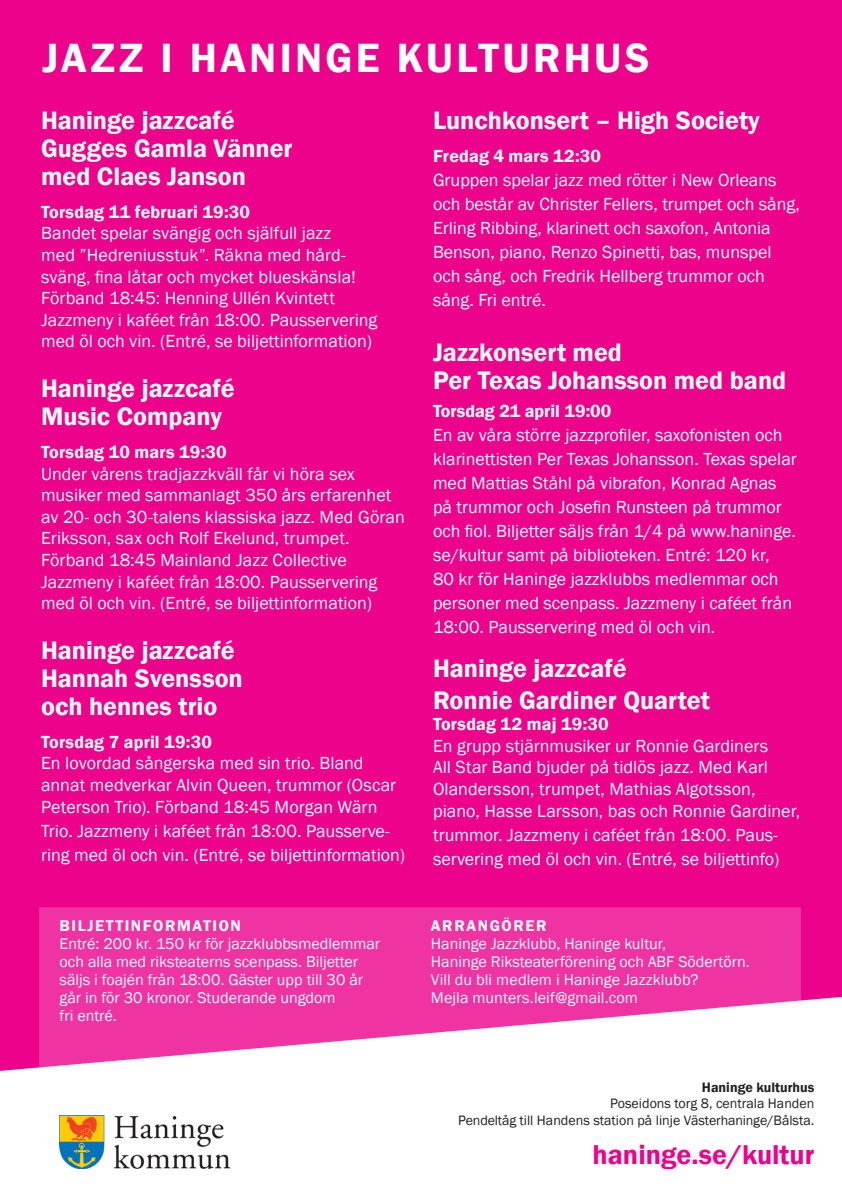
<style>
.page{position:relative;width:842px;height:1191px;background:#fff}
.page>*{position:absolute;margin:0;border:0;box-sizing:border-box;transform-origin:0 0}
.t1{font:600 42px "Franklin Gothic";letter-spacing:.08em;color:#fff}
.t2{font:600 28px "Franklin Gothic";color:#ed028c}
.Bildtext{font:600 26px/28px "Franklin Gothic";color:#fff}
.Bildtext-2{font:18px/21.6px "Franklin Gothic";color:#fff}
.t3{font:600 18px "Franklin Gothic";color:#fff}
.Bildtext-3{font:16px/18px "Franklin Gothic";color:#fff}
.t4{font:14px/16.8px "Franklin Gothic";color:#231f20;text-align:right}
.s1{font-weight:600}
</style>
<div class="page">
<div style="left:0;top:0;width:842px;height:1159px;background:#ed028c"></div>
<div style="left:0;top:997px;width:842px;height:172px;background:#fff"></div>
<img style="left:60px;top:1115px;width:170px;height:53px">
<svg style="left:44px;top:912px;width:752px;height:156px;background:#f35fb6"></svg>
<div style="left:39px;top:907px;width:762px;height:166px;border:4px solid #fff"></div>
<p class="t1" style="left:43px;top:32px;width:608px">JAZZ I HANINGE KULTURHUS</p>
<p class="Bildtext" style="left:41px;top:106px;width:195px">Haninge jazzcafé</p>
<p class="Bildtext" style="left:41px;top:134px;width:253px">Gugges Gamla Vänner med Claes Janson</p>
<p class="Bildtext-2" style="left:41px;top:201px;width:338px"><span class="s1">Torsdag 11 februari 19:30<br></span>Bandet spelar svängig och själfull jazz<br>med ”Hedreniusstuk”. Räkna med hård&shy;sväng, fina låtar och mycket blueskänsla!<br>Förband 18:45: Henning Ullén Kvintett Jazzmeny i kaféet från 18:00. Pausservering med öl och vin. (Entré, se biljettinformation)</p>
<p class="Bildtext" style="left:41px;top:375px;width:195px">Haninge jazzcafé<br>Music Company</p>
<p class="Bildtext-2" style="left:41px;top:441px;width:365px"><span class="s1">Torsdag 10 mars 19:30<br></span>Under vårens tradjazzkväll får vi höra sex musiker med sammanlagt 350 års erfarenhet av 20- och 30-talens klassiska jazz. Med Göran Eriksson, sax och Rolf Ekelund, trumpet.<br>Förband 18:45 Mainland Jazz Collective Jazzmeny i kaféet från 18:00. Pausservering med öl och vin. (Entré, se biljettinformation)</p>
<p class="Bildtext" style="left:41px;top:636px;width:203px">Haninge jazzcafé<br>Hannah Svensson och hennes trio</p>
<p class="Bildtext-2" style="left:41px;top:731px;width:357px"><span class="s1">Torsdag 7 april 19:30<br></span>En lovordad sångerska med sin trio. Bland annat medverkar Alvin Queen, trummor (Oscar Peterson Trio). Förband 18:45 Morgan Wärn</p>
<p class="Bildtext-2" style="left:41px;top:819px;width:366px;line-height:24px">Trio. Jazzmeny i kaféet från 18:00. Pausserve&shy;ring med öl och vin. (Entré, se biljettinformation)</p>
<p class="Bildtext" style="left:433px;top:106px;width:328px">Lunchkonsert – High Society</p>
<p class="Bildtext-2" style="left:433px;top:144px;width:368px;line-height:24px"><span class="s1">Fredag 4 mars 12:30<br></span>Gruppen spelar jazz med rötter i New Orleans och består av Christer Fellers, trumpet och sång, Erling Ribbing, klarinett och saxofon, Antonia Benson, piano, Renzo Spinetti, bas, munspel och sång, och Fredrik Hellberg trummor och sång. Fri entré.</p>
<p class="Bildtext" style="left:433px;top:339px;width:355px">Jazzkonsert med<br>Per Texas Johansson med band</p>
<p class="t3" style="left:433px;top:400px;width:180px">Torsdag 21 april 19:00</p>
<p class="Bildtext-2" style="left:433px;top:423px;width:365px;line-height:24px">En av våra större jazzprofiler, saxofonisten och klarinettisten Per Texas Johansson. Texas spelar med Mattias Ståhl på vibrafon, Konrad Agnas på trummor och Josefin Runsteen på trummor och fiol. Biljetter säljs från 1/4 på www.haninge. se/kultur samt på biblioteken. Entré: 120 kr,<br>80 kr för Haninge jazzklubbs medlemmar och personer med scenpass. Jazzmeny i caféet från 18:00. Pausservering med öl och vin.</p>
<p class="Bildtext" style="left:433px;top:653px;width:279px;line-height:31.2px">Haninge jazzcafé<br>Ronnie Gardiner Quartet</p>
<p class="Bildtext-2" style="left:433px;top:713px;width:369px"><span class="s1">Torsdag 12 maj 19:30<br></span>En grupp stjärnmusiker ur Ronnie Gardiners<br>All Star Band bjuder på tidlös jazz. Med Karl Olandersson, trumpet, Mathias Algotsson, piano, Hasse Larsson, bas och Ronnie Gardiner,</p>
<p class="Bildtext-2" style="left:433px;top:823px;width:348px;line-height:24px">trummor. Jazzmeny i caféet från 18:00. Paus&shy;servering med öl och vin. (Entré, se biljettinfo)</p>
<p class="Bildtext-3" style="left:60px;top:917px;width:322px"><span class="s1">BILJETTINFORMATION<br></span>Entré: 200 kr. 150 kr för jazzklubbsmedlemmar och alla med riksteaterns scenpass. Biljetter säljs i foajén från 18:00. Gäster upp till 30 år går in för 30 kronor. Studerande ungdom<br>fri entré.</p>
<p class="Bildtext-3" style="left:431px;top:917px;width:320px"><span class="s1">ARRANGÖRER<br></span>Haninge Jazzklubb, Haninge kultur,<br>Haninge Riksteaterförening och ABF Södertörn.<br>Vill du bli medlem i Haninge Jazzklubb?<br>Mejla munters.leif@gmail.com</p>
<p class="t4" style="left:610px;top:1078px;width:206px"><span class="s1">Haninge kulturhus<br></span>Poseidons torg 8, centrala Handen</p>
<p class="t4" style="left:458px;top:1112px;width:358px">Pendeltåg till Handens station på linje Västerhaninge/Bålsta.</p>
<p class="t2" style="left:592px;top:1137px;width:223px">haninge.se/kultur</p>
</div>
